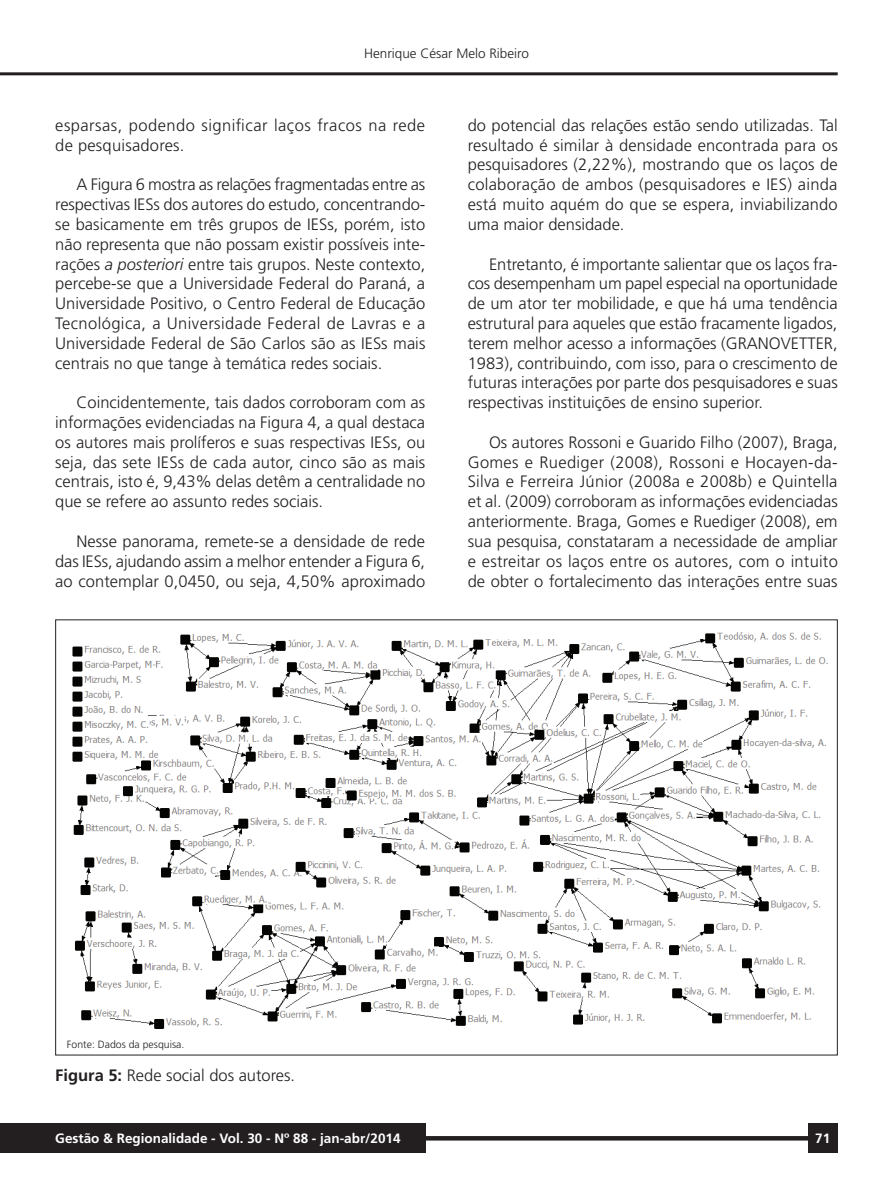
<style>
.page{position:relative;width:893px;height:1183px;background:#fff}
.page>*{position:absolute;margin:0;border:0;box-sizing:border-box;transform-origin:0 0}
.z_texto{font:300 16.5px/19.8px "Frutiger LT Std";color:#231f20;text-align:justify}
.z_texto-2{font:300 16.5px/19.8px "Frutiger LT Std";letter-spacing:.03em;color:#231f20}
.z_título_tab_fig{font:300 16.5px "Frutiger LT Std";color:#231f20}
.t1{font:700 13.5px "Frutiger LT Std";color:#fff}
.t2{font:300 13.5px "Frutiger LT Std";color:#231f20}
.z_legenda_tab_fig{font:300 10.5px "Frutiger LT Std";color:#231f20}
.s1{font-style:italic}
.s2{font-weight:700}
</style>
<div class="page">
<svg style="left:425px;top:1135px;width:383px;height:5px;fill:#231f20"></svg>
<div style="left:0;top:1123px;width:425px;height:29px;background:#231f20"></div>
<div style="left:808px;top:1123px;width:30px;height:29px;background:#231f20"></div>
<hr style="left:0;top:72px;width:838px;height:3px;background:#231f20">
<img style="left:72px;top:632px;width:755px;height:397px">
<p class="t2" style="left:364px;top:46px;width:166px">Henrique César Melo Ribeiro</p>
<p class="z_texto-2" style="left:55px;top:115px;width:371px">esparsas, podendo significar laços fracos na rede de pesquisadores.</p>
<p class="z_texto" style="left:55px;top:175px;width:372px;text-indent:21px">A Figura 6 mostra as relações fragmentadas entre as respectivas IESs dos autores do estudo, concentrando&shy;se basicamente em três grupos de IESs, porém, isto não representa que não possam existir possíveis inte&shy;rações <span class="s1">a posteriori</span> entre tais grupos. Neste contexto, percebe-se que a Universidade Federal do Paraná, a Universidade Positivo, o Centro Federal de Educação Tecnológica, a Universidade Federal de Lavras e a Universidade Federal de São Carlos são as IESs mais centrais no que tange à temática redes sociais.</p>
<p class="z_texto" style="left:55px;top:393px;width:372px;text-indent:21px">Coincidentemente, tais dados corroboram com as informações evidenciadas na Figura 4, a qual destaca os autores mais prolíferos e suas respectivas IESs, ou seja, das sete IESs de cada autor, cinco são as mais centrais, isto é, 9,43% delas detêm a centralidade no que se refere ao assunto redes sociais.</p>
<p class="z_texto" style="left:55px;top:531px;width:371px;text-indent:21px">Nesse panorama, remete-se a densidade de rede das IESs, ajudando assim a melhor entender a Figura 6, ao contemplar 0,0450, ou seja, 4,50% aproximado</p>
<p class="z_texto" style="left:468px;top:115px;width:372px">do potencial das relações estão sendo utilizadas. Tal resultado é similar à densidade encontrada para os pesquisadores (2,22%), mostrando que os laços de colaboração de ambos (pesquisadores e IES) ainda está muito aquém do que se espera, inviabilizando uma maior densidade.</p>
<p class="z_texto" style="left:468px;top:254px;width:371px;text-indent:21px">Entretanto, é importante salientar que os laços fra&shy;cos desempenham um papel especial na oportunidade de um ator ter mobilidade, e que há uma tendência estrutural para aqueles que estão fracamente ligados, terem melhor acesso a informações (GRANOVETTER, 1983), contribuindo, com isso, para o crescimento de futuras interações por parte dos pesquisadores e suas respectivas instituições de ensino superior.</p>
<p class="z_texto" style="left:468px;top:432px;width:372px;text-indent:21px">Os autores Rossoni e Guarido Filho (2007), Braga, Gomes e Ruediger (2008), Rossoni e Hocayen-da-Silva e Ferreira Júnior (2008a e 2008b) e Quintella et al. (2009) corroboram as informações evidenciadas anteriormente. Braga, Gomes e Ruediger (2008), em sua pesquisa, constataram a necessidade de ampliar e estreitar os laços entre os autores, com o intuito de obter o fortalecimento das interações entre suas</p>
<p class="z_legenda_tab_fig" style="left:67px;top:1038px;width:119px">Fonte: Dados da pesquisa.</p>
<p class="z_título_tab_fig" style="left:55px;top:1065px;width:241px"><span class="s2">Figura 5:</span> Rede social dos autores.</p>
<p class="t1" style="left:55px;top:1130px;width:347px">Gestão &amp; Regionalidade - Vol. 30 - Nº 88 - jan-abr/2014</p>
<p class="t1" style="left:815px;top:1130px;width:17px">71</p>
</div>
